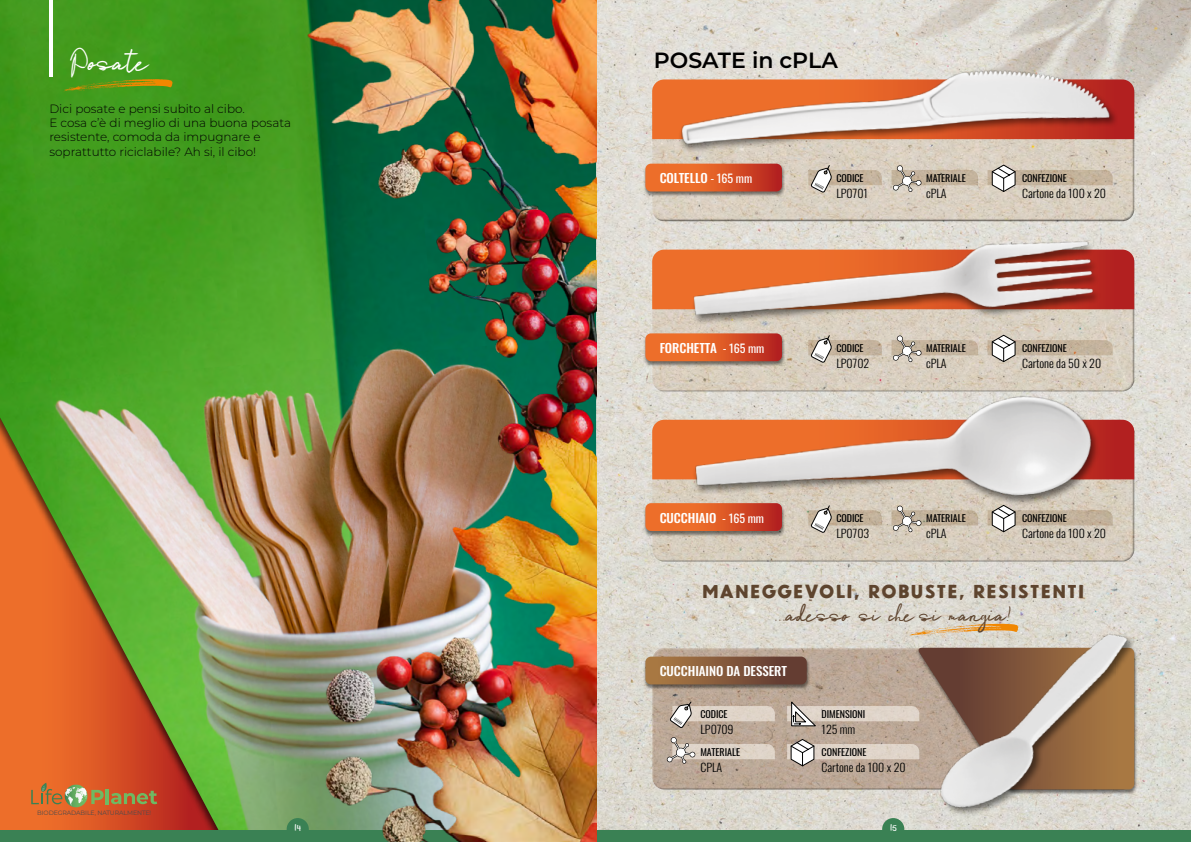
<style>
.page{position:relative;width:1191px;height:842px;background:#fff}
.page>*{position:absolute;margin:0;border:0;box-sizing:border-box;transform-origin:0 0}
.t1{font:30px "alfadelta";color:#fff}
.t2{font:24px "alfadelta";color:#5e442e}
.t3{font:600 22px "Montserrat";color:#000}
.t4{font:19px "Newcastle Basic Clean";color:#5e442e}
.t5{font:500 12.4px "Oswald";letter-spacing:-.005em;color:#fff;scale:1.05 1}
.t6{font:300 12px/14.4px "Montserrat";color:#000}
.t7{font:300 11.4px "Oswald";letter-spacing:-.005em;color:#000;scale:1.05 1}
.t8{font:700 11px "Kidprint MT Pro";color:#fff}
.t9{font:9.5px "Oswald";letter-spacing:-.005em;color:#000;scale:1.05 1}
.t10{font:6.2px "Montserrat";letter-spacing:-.015em;color:#4d4c4c}
.s1{font-weight:400;font-size:11.4px}
</style>
<div class="page">
<img style="left:596px;top:0;width:595px;height:830px">
<img style="left:865px;top:0;width:326px;height:180px">
<div style="left:651px;top:423px;width:486px;height:139px;background:#000;opacity:.5"></div>
<div style="left:651px;top:253px;width:486px;height:139px;background:#000;opacity:.5"></div>
<div style="left:651px;top:83px;width:486px;height:139px;background:#000;opacity:.5"></div>
<svg style="left:652px;top:420px;width:482px;height:59px;background:#cb4428"></svg>
<svg style="left:652px;top:250px;width:482px;height:59px;background:#ca4328"></svg>
<svg style="left:652px;top:79px;width:482px;height:60px"></svg>
<img style="left:658px;top:52px;width:468px;height:109px">
<img style="left:671px;top:223px;width:435px;height:127px">
<img style="left:672px;top:383px;width:435px;height:157px">
<img style="left:0;top:0;width:34px;height:372px">
<svg style="left:909px;top:624px;width:109px;height:12px"></svg>
<svg style="left:808px;top:164px;width:74px;height:30px;background:#cbbfb0"></svg>
<svg style="left:987px;top:164px;width:125px;height:29px;background:#cbbfaf"></svg>
<svg style="left:891px;top:165px;width:87px;height:27px;background:#c8bbaa"></svg>
<svg style="left:808px;top:334px;width:74px;height:30px;background:#cabeaf"></svg>
<svg style="left:987px;top:334px;width:125px;height:29px;background:#ccc0b0"></svg>
<svg style="left:891px;top:335px;width:87px;height:27px;background:#c8bbaa"></svg>
<svg style="left:808px;top:504px;width:74px;height:30px;background:#c9beae"></svg>
<svg style="left:987px;top:504px;width:125px;height:29px;background:#c9bdac"></svg>
<svg style="left:891px;top:505px;width:87px;height:27px;background:#c6baa8"></svg>
<div style="left:939px;top:632px;width:198px;height:186px;background:#000;opacity:.5"></div>
<img style="left:935px;top:626px;width:193px;height:195px">
<div style="left:643px;top:164px;width:142px;height:33px;background:#000;opacity:.5"></div>
<svg style="left:645px;top:164px;width:137px;height:27px;background:#db5727"></svg>
<div style="left:643px;top:334px;width:142px;height:33px;background:#000;opacity:.5"></div>
<svg style="left:645px;top:333px;width:137px;height:28px;background:#db5929"></svg>
<div style="left:643px;top:504px;width:142px;height:33px;background:#000;opacity:.5"></div>
<svg style="left:645px;top:503px;width:137px;height:28px;background:#db5828"></svg>
<svg style="left:645px;top:648px;width:489px;height:141px;background:#ae9683"></svg>
<div style="left:0;top:372px;width:252px;height:470px;background:#000;opacity:.74"></div>
<svg style="left:31px;top:783px;width:3px;height:24px"></svg>
<div style="left:0;top:830px;width:1191px;height:12px;background:#3a8154"></div>
<div style="left:882px;top:818px;width:22px;height:22px;background:#3a8154;border-radius:50%"></div>
<img style="left:34px;top:0;width:562px;height:842px">
<h1 class="t1" style="left:71px;top:42px;width:79px">Posate</h1>
<p class="t6" style="left:49px;top:101px;width:243px">Dici posate e pensi subito al cibo.<br>E cosa c’è di meglio di una buona posata resistente, comoda da impugnare e soprattutto riciclabile? Ah si, il cibo!</p>
<p class="t10" style="left:37px;top:809px;width:116px">BIODEGRADABILE, NATURALMENTE!</p>
<h3 class="t3" style="left:654px;top:45px;width:185px">POSATE in cPLA</h3>
<p class="t5" style="left:659px;top:167px;width:90px">COLTELLO <span class="s1">- 165 mm</span></p>
<p class="t9" style="left:836px;top:169px;width:27px">CODICE</p>
<p class="t7" style="left:836px;top:183px;width:32px">LP0701</p>
<p class="t9" style="left:926px;top:169px;width:39px">MATERIALE</p>
<p class="t7" style="left:926px;top:183px;width:21px">cPLA</p>
<p class="t9" style="left:1022px;top:169px;width:44px">CONFEZIONE</p>
<p class="t7" style="left:1022px;top:183px;width:81px">Cartone da 100 x 20</p>
<p class="t5" style="left:659px;top:337px;width:101px">FORCHETTA <span class="s1">- 165 mm</span></p>
<p class="t5" style="left:659px;top:507px;width:101px">CUCCHIAIO <span class="s1">- 165 mm</span></p>
<p class="t9" style="left:836px;top:339px;width:27px">CODICE</p>
<p class="t7" style="left:836px;top:353px;width:33px">LP0702</p>
<p class="t9" style="left:926px;top:339px;width:39px">MATERIALE</p>
<p class="t7" style="left:926px;top:353px;width:21px">cPLA</p>
<p class="t9" style="left:1022px;top:339px;width:44px">CONFEZIONE</p>
<p class="t7" style="left:1022px;top:353px;width:77px">Cartone da 50 x 20</p>
<p class="t9" style="left:836px;top:510px;width:27px">CODICE</p>
<p class="t7" style="left:836px;top:523px;width:33px">LP0703</p>
<p class="t9" style="left:926px;top:510px;width:39px">MATERIALE</p>
<p class="t7" style="left:926px;top:523px;width:21px">cPLA</p>
<p class="t9" style="left:1022px;top:510px;width:44px">CONFEZIONE</p>
<p class="t7" style="left:1022px;top:523px;width:81px">Cartone da 100 x 20</p>
<h3 class="t4" style="left:701px;top:577px;width:385px">MANEGGEVOLI, ROBUSTE, RESISTENTI</h3>
<h2 class="t2" style="left:774px;top:599px;width:240px">...adesso si che si mangia!</h2>
<p class="t5" style="left:659px;top:660px;width:123px">CUCCHIAINO DA DESSERT</p>
<p class="t9" style="left:700px;top:705px;width:27px">CODICE</p>
<p class="t7" style="left:700px;top:719px;width:33px">LP0709</p>
<p class="t9" style="left:700px;top:743px;width:39px">MATERIALE</p>
<p class="t7" style="left:700px;top:757px;width:22px">CPLA</p>
<p class="t9" style="left:821px;top:705px;width:43px">DIMENSIONI</p>
<p class="t7" style="left:821px;top:719px;width:33px">125 mm</p>
<p class="t9" style="left:821px;top:743px;width:44px">CONFEZIONE</p>
<p class="t7" style="left:821px;top:757px;width:81px">Cartone da 100 x 20</p>
<p class="t8" style="left:294px;top:822px;width:9px">14</p>
<p class="t8" style="left:889px;top:822px;width:9px">15</p>
</div>
